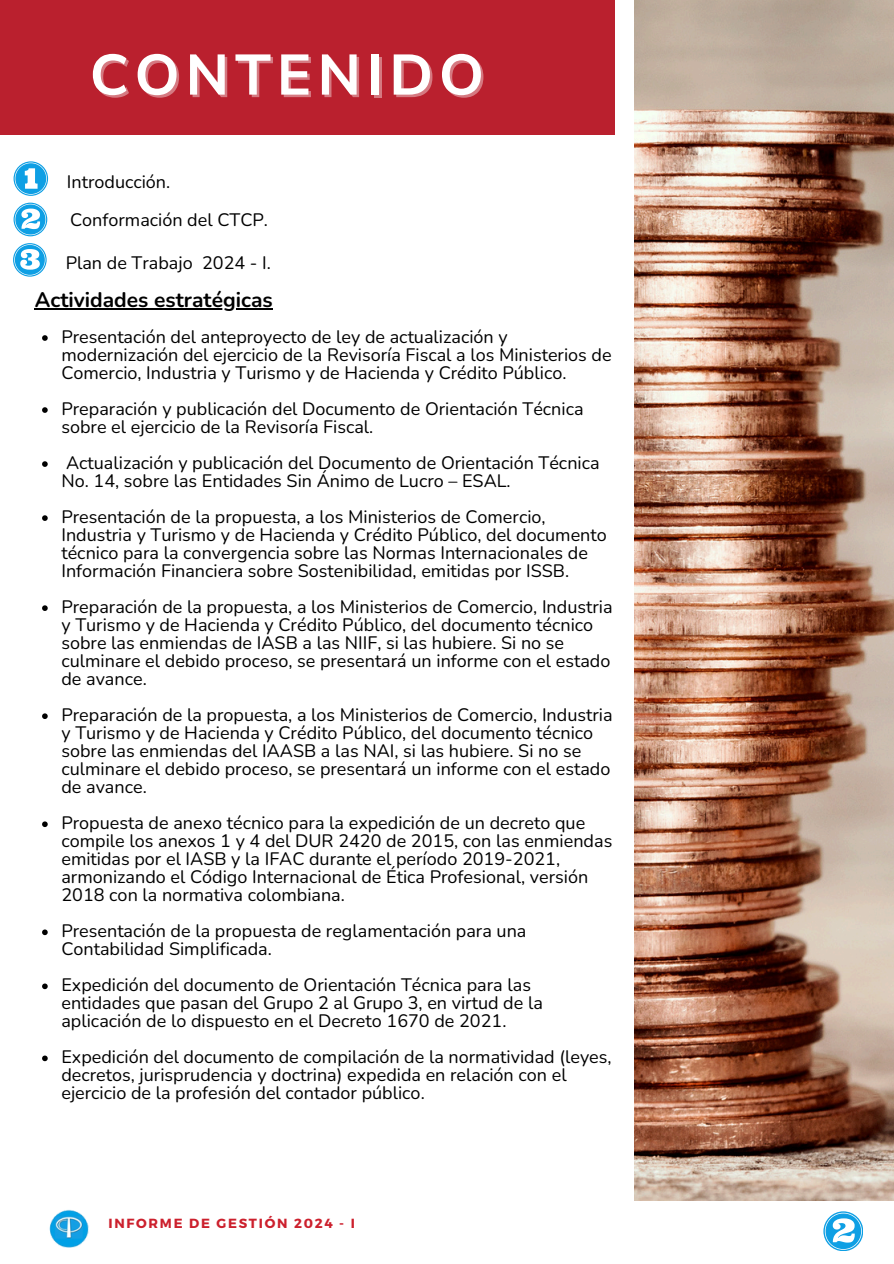
<style>
.page{position:relative;width:894px;height:1264px;background:#fff}
.page>*{position:absolute;margin:0;border:0;box-sizing:border-box;transform-origin:0 0}
.t1{font:700 57px "Nunito Sans 10 pt";letter-spacing:.09em;color:#fff}
.t2{font:700 21px "Nunito";color:#000}
.t3{font:18px/18px "Nunito";color:#000}
.t4{font:700 13.2px "Montserrat";letter-spacing:.13em;color:#cc202d}
</style>
<div class="page">
<img style="left:634px;top:0;width:259px;height:1200px">
<div style="left:0;top:0;width:614px;height:135px;background:#ba202e"></div>
<img style="left:49px;top:1209px;width:40px;height:38px">
<svg style="left:823px;top:1211px;width:39px;height:39px"></svg>
<svg style="left:14px;top:161px;width:34px;height:35px"></svg>
<svg style="left:14px;top:203px;width:33px;height:33px"></svg>
<svg style="left:13px;top:243px;width:34px;height:34px"></svg>
<svg style="left:42px;top:335px;width:6px;height:6px"></svg>
<svg style="left:42px;top:407px;width:6px;height:6px"></svg>
<svg style="left:42px;top:461px;width:6px;height:6px"></svg>
<svg style="left:42px;top:515px;width:6px;height:6px"></svg>
<svg style="left:42px;top:605px;width:6px;height:6px"></svg>
<svg style="left:42px;top:713px;width:6px;height:6px"></svg>
<svg style="left:42px;top:821px;width:6px;height:6px"></svg>
<svg style="left:42px;top:929px;width:6px;height:6px"></svg>
<svg style="left:42px;top:983px;width:6px;height:6px"></svg>
<svg style="left:42px;top:1055px;width:6px;height:6px"></svg>
<hr style="left:35px;top:308px;width:238px;height:1px;background:#000">
<p class="t1" style="left:89px;top:37px;width:396px">CONTENIDO</p>
<p class="t3" style="left:67px;top:173px;width:105px">Introducción.</p>
<p class="t3" style="left:70px;top:211px;width:199px">Conformación del CTCP.</p>
<p class="t3" style="left:66px;top:254px;width:207px">Plan de Trabajo 2024 - I.</p>
<p class="t2" style="left:35px;top:286px;width:239px">Actividades estratégicas</p>
<h1 class="t3" style="left:61px;top:328px;width:551px">Presentación del anteproyecto de ley de actualización y modernización del ejercicio de la Revisoría Fiscal a los Ministerios de<br>Comercio, Industria y Turismo y de Hacienda y Crédito Público.</h1>
<p class="t3" style="left:61px;top:400px;width:523px">Preparación y publicación del Documento de Orientación Técnica sobre el ejercicio de la Revisoría Fiscal.</p>
<p class="t3" style="left:61px;top:454px;width:539px">Actualización y publicación del Documento de Orientación Técnica<br>No. 14, sobre las Entidades Sin Ánimo de Lucro – ESAL.</p>
<p class="t3" style="left:61px;top:508px;width:546px">Presentación de la propuesta, a los Ministerios de Comercio, Industria y Turismo y de Hacienda y Crédito Público, del documento técnico para la convergencia sobre las Normas Internacionales de Información Financiera sobre Sostenibilidad, emitidas por ISSB.</p>
<h3 class="t3" style="left:61px;top:598px;width:552px">Preparación de la propuesta, a los Ministerios de Comercio, Industria y Turismo y de Hacienda y Crédito Público, del documento técnico sobre las enmiendas de IASB a las NIIF, si las hubiere. Si no se culminare el debido proceso, se presentará un informe con el estado de avance.</h3>
<h3 class="t3" style="left:61px;top:706px;width:552px">Preparación de la propuesta, a los Ministerios de Comercio, Industria y Turismo y de Hacienda y Crédito Público, del documento técnico sobre las enmiendas del IAASB a las NAI, si las hubiere. Si no se culminare el debido proceso, se presentará un informe con el estado de avance.</h3>
<h3 class="t3" style="left:61px;top:814px;width:552px">Propuesta de anexo técnico para la expedición de un decreto que compile los anexos 1 y 4 del DUR 2420 de 2015, con las enmiendas emitidas por el IASB y la IFAC durante el período 2019-2021, armonizando el Código Internacional de Ética Profesional, versión 2018 con la normativa colombiana.</h3>
<h2 class="t3" style="left:61px;top:922px;width:466px">Presentación de la propuesta de reglamentación para una<br>Contabilidad Simplificada.</h2>
<p class="t3" style="left:61px;top:976px;width:483px">Expedición del documento de Orientación Técnica para las entidades que pasan del Grupo 2 al Grupo 3, en virtud de la aplicación de lo dispuesto en el Decreto 1670 de 2021.</p>
<p class="t3" style="left:61px;top:1048px;width:551px">Expedición del documento de compilación de la normatividad (leyes, decretos, jurisprudencia y doctrina) expedida en relación con el ejercicio de la profesión del contador público.</p>
<p class="t4" style="left:108px;top:1214px;width:248px">INFORME DE GESTIÓN 2024 - I</p>
</div>
